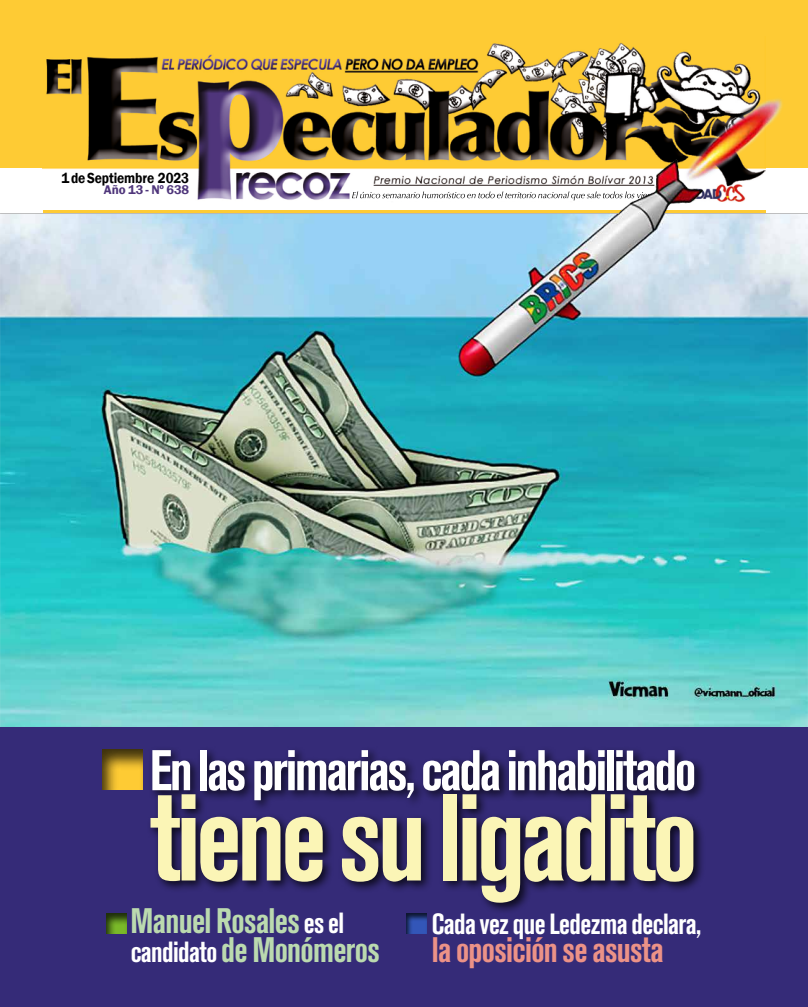
<style>
.page{position:relative;width:808px;height:1007px;background:#fff}
.page>*{position:absolute;margin:0;border:0;box-sizing:border-box;transform-origin:0 0}
.t1{font:700 condensed 122px "Akzidenz Grotesk BQ";letter-spacing:-.04em;color:#fbf5b6;scale:.95 1}
.t2{font:700 condensed 56.7px "Akzidenz Grotesk BQ";letter-spacing:-.04em;color:#fff;scale:.95 1}
.t3{font:700 condensed 35.1px/28.6px "Akzidenz Grotesk BQ";letter-spacing:-.02em;color:#bbdaaf;scale:.95 1}
.t4{font:700 condensed 35.1px "Akzidenz Grotesk BQ";letter-spacing:-.02em;color:#ec9287;scale:.95 1}
.t5{font:700 condensed 28.9px "Akzidenz Grotesk BQ";letter-spacing:-.02em;color:#fff;scale:.95 1}
.t6{font:600 15px "Franklin Gothic";letter-spacing:-.01em;color:#000;scale:.9 1}
.t7{font:600 13px "Franklin Gothic";letter-spacing:-.01em;color:#4f367b}
.s1{font-size:28.9px;color:#fff}
</style>
<div class="page">
<div style="left:0;top:0;width:808px;height:168px;background:#fecb34"></div>
<img style="left:46px;top:43px;width:714px;height:51px">
<img style="left:1px;top:94px;width:806px;height:633px">
<div style="left:0;top:727px;width:808px;height:279px;background:#352b78"></div>
<div style="left:105px;top:911px;width:22px;height:23px;background:#000;opacity:.75"></div>
<div style="left:405px;top:911px;width:22px;height:23px;background:#000;opacity:.75"></div>
<div style="left:101px;top:748px;width:43px;height:42px;background:#000;opacity:.75"></div>
<div style="left:147px;top:746px;width:559px;height:168px;background:#000;opacity:.75"></div>
<p class="t6" style="left:61px;top:169px;width:143px">1deSeptiembre 2023</p>
<p class="t7" style="left:104px;top:182px;width:87px">Año 13 - Nº 638</p>
<h2 class="t2" style="left:150px;top:738px;width:577px">En las primarias, cada inhabilitado</h2>
<h1 class="t1" style="left:150px;top:768px;width:578px">tiene su ligadito</h1>
<p class="t3" style="left:131px;top:906px;width:264px">Manuel Rosales <span class="s1">es el candidato</span> de Monómeros</p>
<p class="t5" style="left:432px;top:906px;width:285px">Cada vez que Ledezma declara,</p>
<p class="t4" style="left:432px;top:929px;width:245px">la oposición se asusta</p>
</div>
